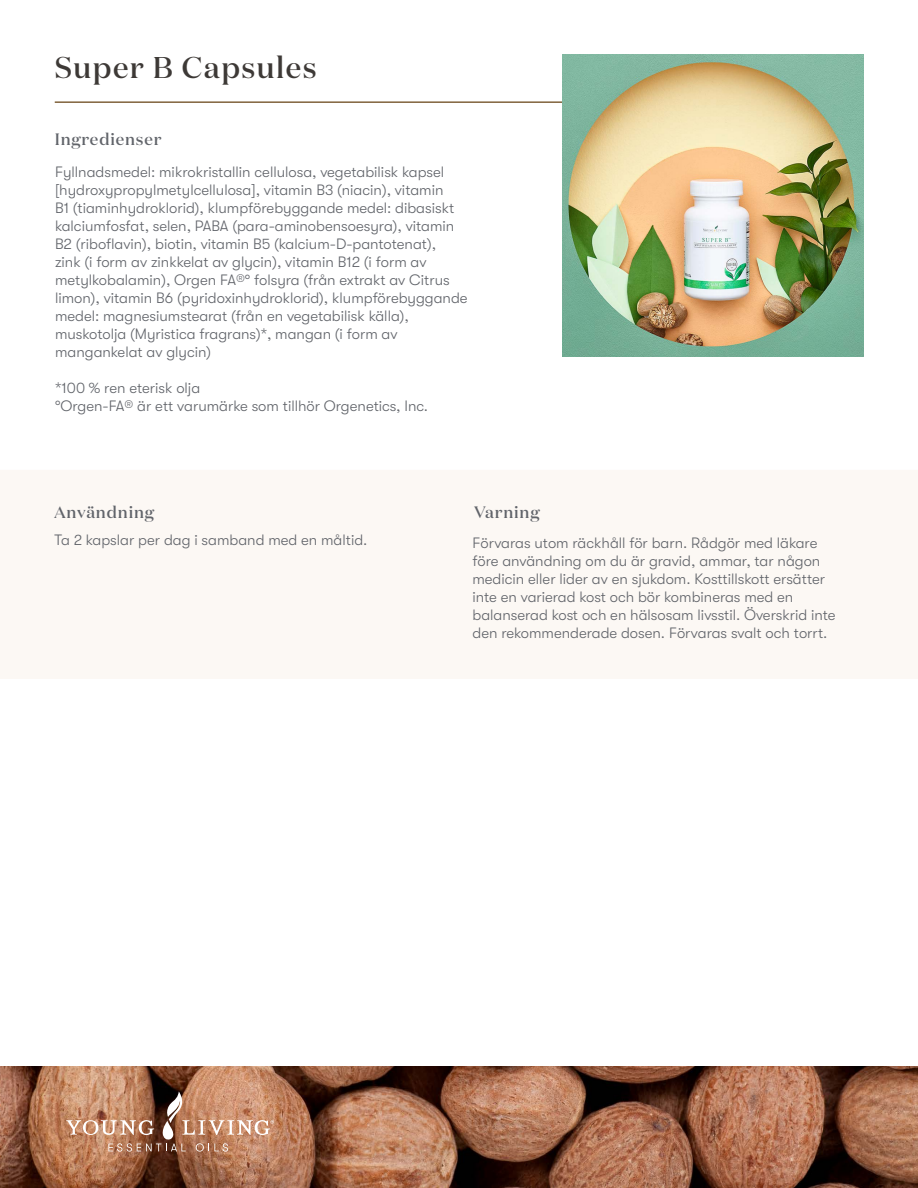
<style>
.page{position:relative;width:918px;height:1188px;background:#fff}
.page>*{position:absolute;margin:0;border:0;box-sizing:border-box;transform-origin:0 0}
.t1{font:500 30px "Domaine Display";letter-spacing:.05em;color:#3d3936}
.t2{font:500 16.5px "Domaine Display";letter-spacing:.05em;color:#61646a}
.t3{font:300 15px/18px "GT Walsheim Pro";color:#61646a}
</style>
<div class="page">
<div style="left:0;top:470px;width:918px;height:209px;background:#fcf8f4"></div>
<img style="left:0;top:1067px;width:918px;height:121px">
<svg style="left:66px;top:1092px;width:208px;height:60px;background:#bb896c"></svg>
<hr style="left:55px;top:101px;width:544px;height:2px;background:#80623b">
<img style="left:562px;top:55px;width:302px;height:301px">
<h1 class="t1" style="left:55px;top:49px;width:263px">Super B Capsules</h1>
<p class="t2" style="left:55px;top:128px;width:108px">Ingredienser</p>
<p class="t3" style="left:55px;top:163px;width:414px">Fyllnadsmedel: mikrokristallin cellulosa, vegetabilisk kapsel [hydroxypropylmetylcellulosa], vitamin B3 (niacin), vitamin<br>B1 (tiaminhydroklorid), klumpförebyggande medel: dibasiskt kalciumfosfat, selen, PABA (para-aminobensoesyra), vitamin B2 (riboflavin), biotin, vitamin B5 (kalcium-D-pantotenat),<br>zink (i form av zinkkelat av glycin), vitamin B12 (i form av metylkobalamin), Orgen FA®° folsyra (från extrakt av Citrus limon), vitamin B6 (pyridoxinhydroklorid), klumpförebyggande medel: magnesiumstearat (från en vegetabilisk källa), muskotolja (Myristica fragrans)*, mangan (i form av mangankelat av glycin)</p>
<p class="t3" style="left:55px;top:379px;width:375px">*100 % ren eterisk olja<br>°Orgen-FA® är ett varumärke som tillhör Orgenetics, Inc.</p>
<p class="t2" style="left:54px;top:502px;width:102px">Användning</p>
<p class="t2" style="left:474px;top:502px;width:67px">Varning</p>
<p class="t3" style="left:54px;top:531px;width:315px">Ta 2 kapslar per dag i samband med en måltid.</p>
<p class="t3" style="left:473px;top:534px;width:365px">Förvaras utom räckhåll för barn. Rådgör med läkare före användning om du är gravid, ammar, tar någon medicin eller lider av en sjukdom. Kosttillskott ersätter inte en varierad kost och bör kombineras med en balanserad kost och en hälsosam livsstil. Överskrid inte den rekommenderade dosen. Förvaras svalt och torrt.</p>
</div>
